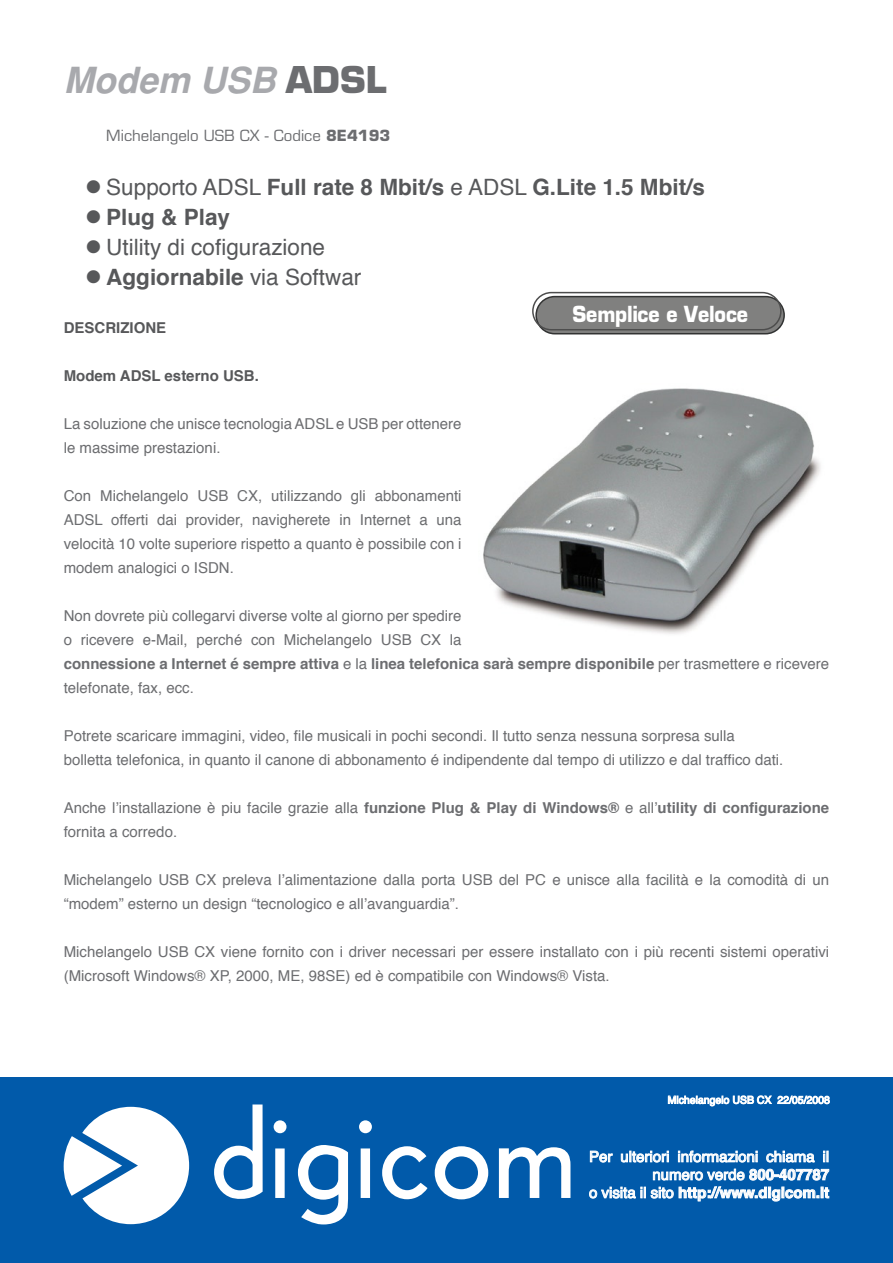
<style>
.page{position:relative;width:893px;height:1263px;background:#fff}
.page>*{position:absolute;margin:0;border:0;box-sizing:border-box;transform-origin:0 0}
.t1{font:italic 700 36px "Helvetica";color:#a8a9ad}
.t2{font:700 22.5px "Helvetica";color:#57585a}
.t3{font:22.5px "Helvetica";color:#57585a}
.t4{font:700 21.6px "Eurostile";letter-spacing:-.005em;color:#fff;scale:.9 1}
.t5{font:15px/24px "Helvetica";color:#6c6d70}
.t6{font:15px/18px "Helvetica";color:#fff;text-align:right}
.t7{font:700 15px "Helvetica";color:#57585a}
.t8{font:15px "Eurostile";color:#6c6d70}
.t9{font:10.5px "Helvetica";color:#fff}
.s1{font-family:"Eurostile";font-style:normal;color:#6c6d70}
.s2{font-weight:700}
.s3{font-weight:400}
</style>
<div class="page">
<div style="left:0;top:1077px;width:893px;height:186px;background:#015aaa"></div>
<svg style="left:64px;top:1107px;width:125px;height:117px"></svg>
<svg style="left:274px;top:1120px;width:12px;height:78px"></svg>
<svg style="left:359px;top:1120px;width:13px;height:78px"></svg>
<svg style="left:382px;top:1146px;width:45px;height:53px"></svg>
<svg style="left:435px;top:1146px;width:53px;height:53px"></svg>
<svg style="left:214px;top:1104px;width:49px;height:95px"></svg>
<svg style="left:298px;top:1145px;width:50px;height:79px"></svg>
<svg style="left:499px;top:1147px;width:71px;height:51px"></svg>
<svg style="left:589px;top:1150px;width:241px;height:52px"></svg>
<svg style="left:668px;top:1095px;width:162px;height:11px"></svg>
<img style="left:483px;top:388px;width:338px;height:246px">
<div style="left:536px;top:297px;width:248px;height:37px;background:#80807f;border-radius:19px"></div>
<div style="left:535px;top:296px;width:250px;height:38px;border:2px solid #323333;border-radius:19px"></div>
<div style="left:532px;top:292px;width:250px;height:38px;border:2px solid #4d4d4d;border-radius:19px"></div>
<h1 class="t1" style="left:64px;top:59px;width:325px">Modem USB <span class="s1">ADSL</span></h1>
<p class="t8" style="left:106px;top:126px;width:286px">Michelangelo USB CX - Codice <span class="s2">8E4193</span></p>
<h2 class="t2" style="left:85px;top:166px;width:621px">● <span class="s3">Supporto ADSL</span> Full rate 8 Mbit/s <span class="s3">e ADSL</span> G.Lite 1.5 Mbit/s</h2>
<h2 class="t2" style="left:85px;top:196px;width:147px">● Plug &amp; Play</h2>
<h2 class="t3" style="left:85px;top:227px;width:242px">● Utility di cofigurazione</h2>
<h2 class="t2" style="left:85px;top:256px;width:278px">● Aggiornabile <span class="s3">via Softwar</span></h2>
<p class="t7" style="left:64px;top:314px;width:104px">DESCRIZIONE</p>
<p class="t7" style="left:64px;top:362px;width:197px">Modem ADSL esterno USB.</p>
<p class="t5" style="left:64px;top:411px;width:399px">La soluzione che unisce tecnologia ADSL e USB per ottenere le massime prestazioni.</p>
<p class="t5" style="left:64px;top:483px;width:399px;text-align:justify">Con Michelangelo USB CX, utilizzando gli abbonamenti ADSL offerti dai provider, navigherete in Internet a una velocità 10 volte superiore rispetto a quanto è possibile con i modem analogici o ISDN.</p>
<p class="t5" style="left:64px;top:603px;width:767px">Non dovrete più collegarvi diverse volte al giorno per spedire<br>o ricevere e-Mail, perché con Michelangelo USB CX la<br><span class="s2">connessione a Internet é sempre attiva</span> e la <span class="s2">linea telefonica sarà sempre disponibile</span> per trasmettere e ricevere telefonate, fax, ecc.</p>
<p class="t5" style="left:64px;top:723px;width:721px">Potrete scaricare immagini, video, file musicali in pochi secondi. Il tutto senza nessuna sorpresa sulla bolletta telefonica, in quanto il canone di abbonamento é indipendente dal tempo di utilizzo e dal traffico dati.</p>
<p class="t5" style="left:64px;top:795px;width:767px">Anche l’installazione è piu facile grazie alla <span class="s2">funzione Plug &amp; Play di Windows®</span> e all’<span class="s2">utility di configurazione </span>fornita a corredo.</p>
<p class="t5" style="left:64px;top:867px;width:767px">Michelangelo USB CX preleva l’alimentazione dalla porta USB del PC e unisce alla facilità e la comodità di un “modem” esterno un design “tecnologico e all’avanguardia”.</p>
<p class="t5" style="left:64px;top:939px;width:767px">Michelangelo USB CX viene fornito con i driver necessari per essere installato con i più recenti sistemi operativi (Microsoft Windows® XP, 2000, ME, 98SE) ed è compatibile con Windows® Vista.</p>
<h3 class="t4" style="left:572px;top:301px;width:196px">Semplice e Veloce</h3>
<p class="t9" style="left:668px;top:1091px;width:164px">Michelangelo USB CX 22/05/2008</p>
<p class="t6" style="left:589px;top:1147px;width:242px">Per ulteriori informazioni chiama il numero verde <span class="s2">800-407787<br></span>o visita il sito <span class="s2">http://www.digicom.it</span></p>
</div>
